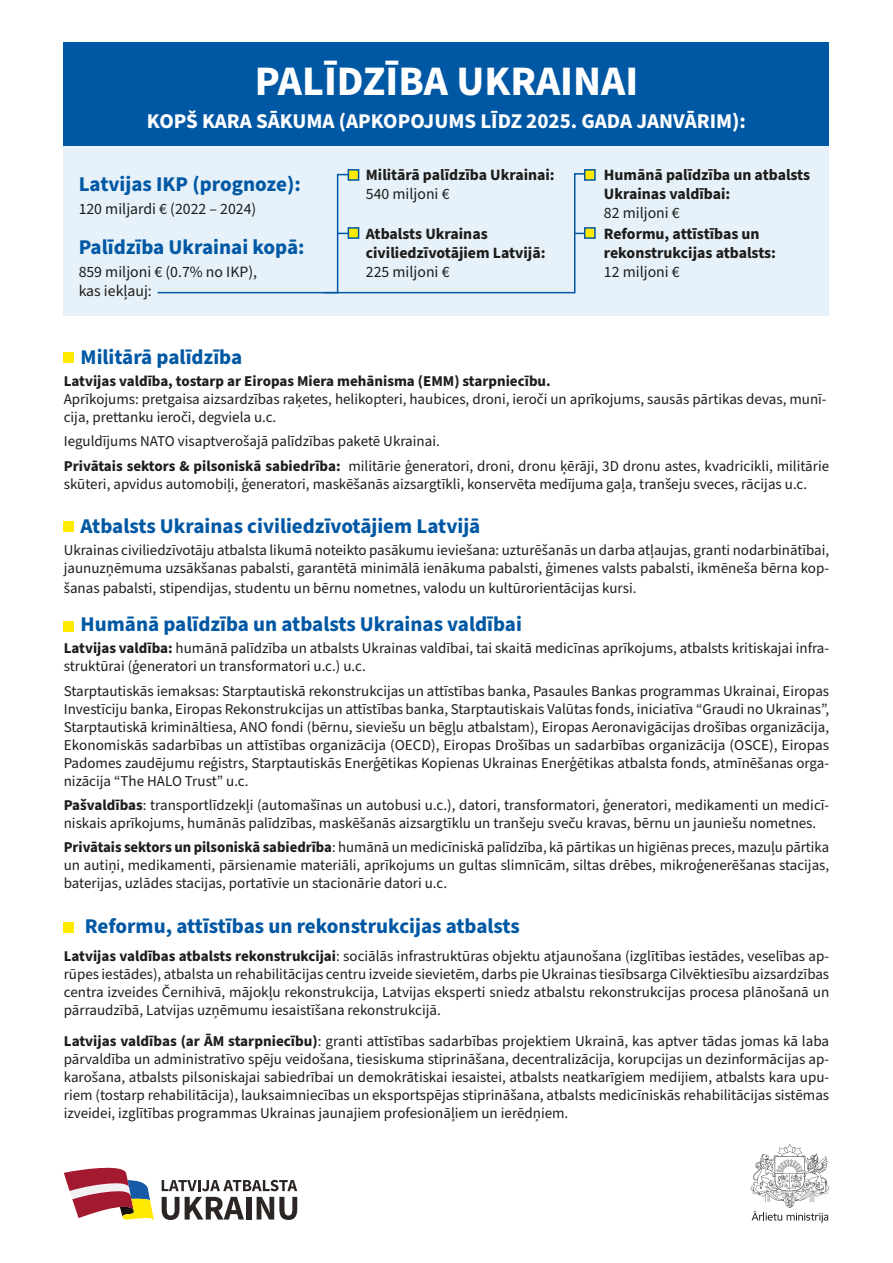
<style>
.page{position:relative;width:893px;height:1263px;background:#fff}
.page>*{position:absolute;margin:0;border:0;box-sizing:border-box;transform-origin:0 0}
.t1{font:700 42px "Source Sans Pro";color:#fff}
.Paragraph_Style_2{font:700 21px "Source Sans Pro";color:#0058a4}
.t2{font:700 21px "Source Sans Pro";color:#fff}
.Paragraph_Style_1{font:700 15.75px/18.9px "Source Sans Pro";color:#1d1d1b}
.Paragraph_Style_1-2{font:15.75px "Source Sans Pro";color:#1d1d1b}
.Paragraph_Style_1-3{font:15px/18px "Source Sans Pro";color:#1d1d1b}
.s1{font-weight:400}
.s2{font-weight:700}
</style>
<div class="page">
<svg style="left:162px;top:1180px;width:135px;height:11px"></svg>
<svg style="left:162px;top:1197px;width:17px;height:23px"></svg>
<svg style="left:185px;top:1197px;width:59px;height:22px"></svg>
<div style="left:246px;top:1197px;width:5px;height:22px;background:#2b2523"></div>
<svg style="left:257px;top:1197px;width:40px;height:23px"></svg>
<svg style="left:64px;top:1167px;width:90px;height:53px"></svg>
<svg style="left:750px;top:1144px;width:79px;height:79px"></svg>
<div style="left:64px;top:146px;width:765px;height:170px;background:#e7f1f9"></div>
<div style="left:64px;top:43px;width:765px;height:103px;background:#0058a4"></div>
<svg style="left:157px;top:172px;width:427px;height:122px"></svg>
<div style="left:348px;top:169px;width:11px;height:12px;background:#ffea00;border:2px solid #0058a4"></div>
<div style="left:584px;top:169px;width:12px;height:12px;background:#ffea00;border:2px solid #0058a4"></div>
<div style="left:348px;top:227px;width:11px;height:12px;background:#ffea00;border:2px solid #0058a4"></div>
<div style="left:584px;top:227px;width:12px;height:12px;background:#ffea00;border:2px solid #0058a4"></div>
<div style="left:64px;top:352px;width:10px;height:10px;background:#ffea00"></div>
<div style="left:64px;top:521px;width:10px;height:10px;background:#ffea00"></div>
<div style="left:64px;top:621px;width:10px;height:10px;background:#ffea00"></div>
<div style="left:64px;top:923px;width:10px;height:10px;background:#ffea00"></div>
<p class="t1" style="left:255px;top:52px;width:385px">PALĪDZĪBA UKRAINAI</p>
<p class="t2" style="left:147px;top:107px;width:601px">KOPŠ KARA SĀKUMA (APKOPOJUMS LĪDZ 2025. GADA JANVĀRIM):</p>
<p class="Paragraph_Style_2" style="left:79px;top:170px;width:224px">Latvijas IKP (prognoze):</p>
<p class="Paragraph_Style_1-2" style="left:79px;top:198px;width:179px">120 miljardi € (2022 – 2024)</p>
<p class="Paragraph_Style_2" style="left:79px;top:232px;width:227px">Palīdzība Ukrainai kopā:</p>
<p class="Paragraph_Style_1-2" style="left:79px;top:261px;width:180px">859 miljoni € (0.7% no IKP),</p>
<p class="Paragraph_Style_1-2" style="left:79px;top:280px;width:75px">kas iekļauj:</p>
<p class="Paragraph_Style_1" style="left:366px;top:165px;width:190px">Militārā palīdzība Ukrainai:<br><span class="s1">540 miljoni €</span></p>
<p class="Paragraph_Style_1" style="left:604px;top:165px;width:208px">Humānā palīdzība un atbalsts<br>Ukrainas valdībai:</p>
<p class="Paragraph_Style_1-2" style="left:604px;top:202px;width:77px">82 miljoni €</p>
<p class="Paragraph_Style_1" style="left:366px;top:225px;width:181px">Atbalsts Ukrainas civiliedzīvotājiem Latvijā:<br><span class="s1">225 miljoni €</span></p>
<p class="Paragraph_Style_1" style="left:604px;top:225px;width:174px">Reformu, attīstības un rekonstrukcijas atbalsts:<br><span class="s1">12 miljoni €</span></p>
<p class="Paragraph_Style_2" style="left:81px;top:342px;width:163px">Militārā palīdzība</p>
<p class="Paragraph_Style_1-3" style="left:64px;top:372px;width:764px"><span class="s2">Latvijas valdība, tostarp ar Eiropas Miera mehānisma (EMM) starpniecību.<br></span>Aprīkojums: pretgaisa aizsardzības raķetes, helikopteri, haubices, droni, ieroči un aprīkojums, sausās pārtikas devas, munī&shy;cija, prettanku ieroči, degviela u.c.</p>
<p class="Paragraph_Style_1-3" style="left:64px;top:433px;width:377px">Ieguldījums NATO visaptverošajā palīdzības paketē Ukrainai.</p>
<p class="Paragraph_Style_1-3" style="left:64px;top:457px;width:767px"><span class="s2">Privātais sektors &amp; pilsoniskā sabiedrība:</span> militārie ģeneratori, droni, dronu ķērāji, 3D dronu astes, kvadricikli, militārie skūteri, apvidus automobiļi, ģeneratori, maskēšanās aizsargtīkli, konservēta medījuma gaļa, tranšeju sveces, rācijas u.c.</p>
<p class="Paragraph_Style_2" style="left:81px;top:512px;width:401px">Atbalsts Ukrainas civiliedzīvotājiem Latvijā</p>
<p class="Paragraph_Style_1-3" style="left:64px;top:542px;width:767px">Ukrainas civiliedzīvotāju atbalsta likumā noteikto pasākumu ieviešana: uzturēšanās un darba atļaujas, granti nodarbinātībai, jaunuzņēmuma uzsākšanas pabalsti, garantētā minimālā ienākuma pabalsti, ģimenes valsts pabalsti, ikmēneša bērna kop-</p>
<p class="Paragraph_Style_1-3" style="left:64px;top:579px;width:574px">šanas pabalsti, stipendijas, studentu un bērnu nometnes, valodu un kultūrorientācijas kursi.</p>
<p class="Paragraph_Style_2" style="left:81px;top:610px;width:443px">Humānā palīdzība un atbalsts Ukrainas valdībai</p>
<p class="Paragraph_Style_1-3" style="left:64px;top:640px;width:767px"><span class="s2">Latvijas valdība:</span> humānā palīdzība un atbalsts Ukrainas valdībai, tai skaitā medicīnas aprīkojums, atbalsts kritiskajai infra&shy;struktūrai (ģeneratori un transformatori u.c.) u.c.</p>
<p class="Paragraph_Style_1-3" style="left:64px;top:682px;width:767px;text-align:justify">Starptautiskās iemaksas: Starptautiskā rekonstrukcijas un attīstības banka, Pasaules Bankas programmas Ukrainai, Eiropas Investīciju banka, Eiropas Rekonstrukcijas un attīstības banka, Starptautiskais Valūtas fonds, iniciatīva “Graudi no Ukrainas”, Starptautiskā krimināltiesa, ANO fondi (bērnu, sieviešu un bēgļu atbalstam), Eiropas Aeronavigācijas drošības organizācija, Ekonomiskās sadarbības un attīstības organizācija (OECD), Eiropas Drošības un sadarbības organizācija (OSCE), Eiropas Padomes zaudējumu reģistrs, Starptautiskās Enerģētikas Kopienas Ukrainas Enerģētikas atbalsta fonds, atmīnēšanas orga&shy;nizācija “The HALO Trust” u.c.</p>
<p class="Paragraph_Style_1-3" style="left:64px;top:796px;width:767px"><span class="s2">Pašvaldības</span>: transportlīdzekļi (automašīnas un autobusi u.c.), datori, transformatori, ģeneratori, medikamenti un medicī&shy;niskais aprīkojums, humānās palīdzības, maskēšanās aizsargtīklu un tranšeju sveču kravas, bērnu un jauniešu nometnes.</p>
<p class="Paragraph_Style_1-3" style="left:64px;top:839px;width:767px;text-align:justify"><span class="s2">Privātais sektors un pilsoniskā sabiedrība</span>: humānā un medicīniskā palīdzība, kā pārtikas un higiēnas preces, mazuļu pārtika un autiņi, medikamenti, pārsienamie materiāli, aprīkojums un gultas slimnīcām, siltas drēbes, mikroģenerēšanas stacijas, baterijas, uzlādes stacijas, portatīvie un stacionārie datori u.c.</p>
<p class="Paragraph_Style_2" style="left:85px;top:911px;width:437px">Reformu, attīstības un rekonstrukcijas atbalsts</p>
<p class="Paragraph_Style_1-3" style="left:64px;top:948px;width:767px;text-align:justify"><span class="s2">Latvijas valdības atbalsts rekonstrukcijai</span>: sociālās infrastruktūras objektu atjaunošana (izglītības iestādes, veselības ap&shy;rūpes iestādes), atbalsta un rehabilitācijas centru izveide sievietēm, darbs pie Ukrainas tiesībsarga Cilvēktiesību aizsardzības centra izveides Černihivā, mājokļu rekonstrukcija, Latvijas eksperti sniedz atbalstu rekonstrukcijas procesa plānošanā un pārraudzībā, Latvijas uzņēmumu iesaistīšana rekonstrukcijā.</p>
<p class="Paragraph_Style_1-3" style="left:64px;top:1032px;width:767px;text-align:justify"><span class="s2">Latvijas valdības (ar ĀM starpniecību)</span>: granti attīstības sadarbības projektiem Ukrainā, kas aptver tādas jomas kā laba pārvaldība un administratīvo spēju veidošana, tiesiskuma stiprināšana, decentralizācija, korupcijas un dezinformācijas ap&shy;karošana, atbalsts pilsoniskajai sabiedrībai un demokrātiskai iesaistei, atbalsts neatkarīgiem medijiem, atbalsts kara upu&shy;riem (tostarp rehabilitācija), lauksaimniecības un eksportspējas stiprināšana, atbalsts medicīniskās rehabilitācijas sistēmas izveidei, izglītības programmas Ukrainas jaunajiem profesionāļiem un ierēdņiem.</p>
</div>
